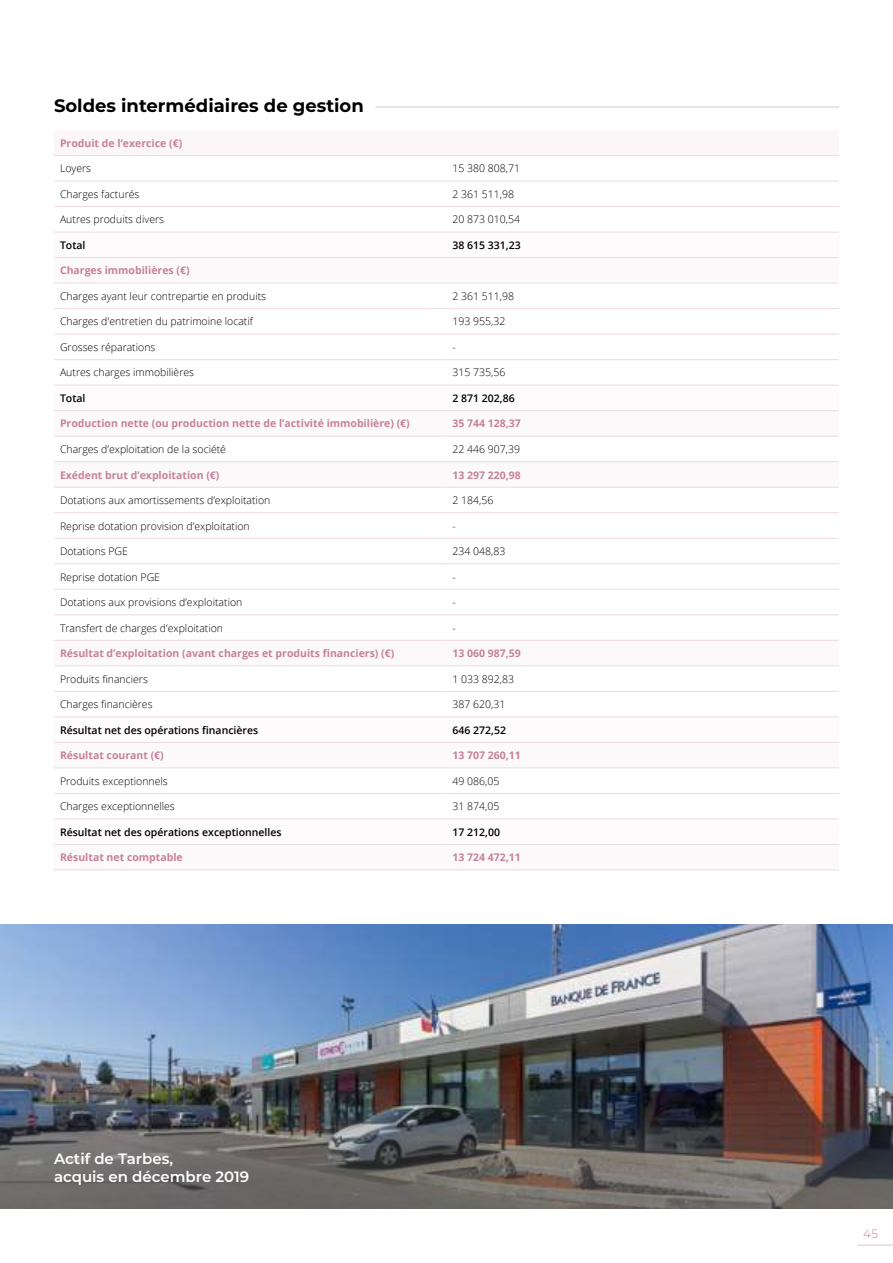
<style>
.page{position:relative;width:893px;height:1263px;background:#fff}
.page>*{position:absolute;margin:0;border:0;box-sizing:border-box;transform-origin:0 0}
.t1{font:700 18px "Montserrat";color:#000}
.t2{font:600 15px/18px "Montserrat";color:#fff}
.t3{font:300 12px "Montserrat";color:#c68299}
.t4{font:300 10.5px "Open Sans";color:#000}
.t5{font:700 10.5px "Open Sans";color:#c68299}
.t6{font:600 10.5px "Open Sans";color:#000}
</style>
<div class="page">
<hr style="left:375px;top:107px;width:464px;height:1px;background:#e3c1cc">
<svg style="left:54px;top:282px;width:785px;height:588px"></svg>
<hr style="left:54px;top:155px;width:392px;height:1px;background:#eedae1">
<hr style="left:446px;top:155px;width:393px;height:1px;background:#eedae1">
<hr style="left:54px;top:181px;width:392px;height:1px;background:#eedae1">
<hr style="left:446px;top:181px;width:393px;height:1px;background:#eedae1">
<hr style="left:54px;top:206px;width:392px;height:1px;background:#eedae1">
<hr style="left:446px;top:206px;width:393px;height:1px;background:#eedae1">
<hr style="left:54px;top:232px;width:392px;height:1px;background:#eedae1">
<hr style="left:446px;top:232px;width:393px;height:1px;background:#eedae1">
<hr style="left:54px;top:257px;width:392px;height:1px;background:#eedae1">
<hr style="left:446px;top:257px;width:393px;height:1px;background:#eedae1">
<hr style="left:54px;top:283px;width:392px;height:1px;background:#eedae1">
<hr style="left:446px;top:283px;width:393px;height:1px;background:#eedae1">
<hr style="left:54px;top:308px;width:392px;height:1px;background:#eedae1">
<hr style="left:446px;top:308px;width:393px;height:1px;background:#eedae1">
<hr style="left:54px;top:334px;width:392px;height:1px;background:#eedae1">
<hr style="left:446px;top:334px;width:393px;height:1px;background:#eedae1">
<hr style="left:54px;top:359px;width:392px;height:1px;background:#eedae1">
<hr style="left:446px;top:359px;width:393px;height:1px;background:#eedae1">
<hr style="left:54px;top:385px;width:392px;height:1px;background:#eedae1">
<hr style="left:446px;top:385px;width:393px;height:1px;background:#eedae1">
<hr style="left:54px;top:410px;width:392px;height:1px;background:#eedae1">
<hr style="left:446px;top:410px;width:393px;height:1px;background:#eedae1">
<hr style="left:54px;top:436px;width:392px;height:1px;background:#eedae1">
<hr style="left:446px;top:436px;width:393px;height:1px;background:#eedae1">
<hr style="left:54px;top:461px;width:392px;height:1px;background:#eedae1">
<hr style="left:446px;top:461px;width:393px;height:1px;background:#eedae1">
<hr style="left:54px;top:487px;width:392px;height:1px;background:#eedae1">
<hr style="left:446px;top:487px;width:393px;height:1px;background:#eedae1">
<hr style="left:54px;top:512px;width:392px;height:1px;background:#eedae1">
<hr style="left:446px;top:512px;width:393px;height:1px;background:#eedae1">
<hr style="left:54px;top:538px;width:392px;height:1px;background:#eedae1">
<hr style="left:446px;top:538px;width:393px;height:1px;background:#eedae1">
<hr style="left:54px;top:563px;width:392px;height:1px;background:#eedae1">
<hr style="left:446px;top:563px;width:393px;height:1px;background:#eedae1">
<hr style="left:54px;top:589px;width:392px;height:1px;background:#eedae1">
<hr style="left:446px;top:589px;width:393px;height:1px;background:#eedae1">
<hr style="left:54px;top:614px;width:392px;height:1px;background:#eedae1">
<hr style="left:446px;top:614px;width:393px;height:1px;background:#eedae1">
<hr style="left:54px;top:640px;width:392px;height:1px;background:#eedae1">
<hr style="left:446px;top:640px;width:393px;height:1px;background:#eedae1">
<hr style="left:54px;top:665px;width:392px;height:1px;background:#eedae1">
<hr style="left:446px;top:665px;width:393px;height:1px;background:#eedae1">
<hr style="left:54px;top:691px;width:392px;height:1px;background:#eedae1">
<hr style="left:446px;top:691px;width:393px;height:1px;background:#eedae1">
<hr style="left:54px;top:717px;width:392px;height:1px;background:#eedae1">
<hr style="left:446px;top:717px;width:393px;height:1px;background:#eedae1">
<hr style="left:54px;top:742px;width:392px;height:1px;background:#eedae1">
<hr style="left:446px;top:742px;width:393px;height:1px;background:#eedae1">
<hr style="left:54px;top:768px;width:392px;height:1px;background:#eedae1">
<hr style="left:446px;top:768px;width:393px;height:1px;background:#eedae1">
<hr style="left:54px;top:793px;width:392px;height:1px;background:#eedae1">
<hr style="left:446px;top:793px;width:393px;height:1px;background:#eedae1">
<hr style="left:54px;top:819px;width:392px;height:1px;background:#eedae1">
<hr style="left:446px;top:819px;width:393px;height:1px;background:#eedae1">
<hr style="left:54px;top:844px;width:392px;height:1px;background:#eedae1">
<hr style="left:54px;top:870px;width:392px;height:1px;background:#eedae1">
<hr style="left:446px;top:844px;width:393px;height:1px;background:#eedae1">
<hr style="left:446px;top:870px;width:393px;height:1px;background:#eedae1">
<hr style="left:857px;top:1245px;width:36px;height:1px;background:#e3c1cc">
<img style="left:0;top:924px;width:893px;height:165px">
<img style="left:0;top:1089px;width:893px;height:120px">
<h1 class="t1" style="left:54px;top:96px;width:311px">Soldes intermédiaires de gestion</h1>
<p class="t5" style="left:60px;top:139px;width:124px">Produit de l’exercice (€)</p>
<p class="t4" style="left:60px;top:161px;width:33px">Loyers</p>
<p class="t4" style="left:452px;top:161px;width:69px">15 380 808,71</p>
<p class="t4" style="left:60px;top:187px;width:81px">Charges facturés</p>
<p class="t4" style="left:452px;top:187px;width:63px">2 361 511,98</p>
<p class="t4" style="left:60px;top:212px;width:106px">Autres produits divers</p>
<p class="t4" style="left:452px;top:212px;width:69px">20 873 010,54</p>
<p class="t6" style="left:60px;top:241px;width:27px">Total</p>
<p class="t6" style="left:452px;top:241px;width:70px">38 615 331,23</p>
<p class="t5" style="left:60px;top:266px;width:131px">Charges immobilières (€)</p>
<p class="t4" style="left:60px;top:289px;width:208px">Charges ayant leur contrepartie en produits</p>
<p class="t4" style="left:452px;top:289px;width:63px">2 361 511,98</p>
<p class="t4" style="left:60px;top:314px;width:194px">Charges d'entretien du patrimoine locatif</p>
<p class="t4" style="left:452px;top:314px;width:54px">193 955,32</p>
<p class="t4" style="left:60px;top:343px;width:97px">Grosses réparations</p>
<p class="t4" style="left:452px;top:343px;width:5px">-</p>
<p class="t4" style="left:60px;top:365px;width:136px">Autres charges immobilières</p>
<p class="t4" style="left:452px;top:365px;width:54px">315 735,56</p>
<p class="t6" style="left:60px;top:394px;width:27px">Total</p>
<p class="t6" style="left:452px;top:394px;width:64px">2 871 202,86</p>
<p class="t5" style="left:60px;top:419px;width:351px">Production nette (ou production nette de l’activité immobilière) (€)</p>
<p class="t5" style="left:452px;top:419px;width:70px">35 744 128,37</p>
<p class="t4" style="left:60px;top:442px;width:168px">Charges d’exploitation de la société</p>
<p class="t4" style="left:452px;top:442px;width:69px">22 446 907,39</p>
<p class="t5" style="left:60px;top:470px;width:161px">Exédent brut d’exploitation (€)</p>
<p class="t5" style="left:452px;top:470px;width:70px">13 297 220,98</p>
<p class="t4" style="left:60px;top:493px;width:212px">Dotations aux amortissements d’exploitation</p>
<p class="t4" style="left:452px;top:493px;width:42px">2 184,56</p>
<p class="t4" style="left:60px;top:519px;width:191px">Reprise dotation provision d’exploitation</p>
<p class="t4" style="left:452px;top:521px;width:5px">-</p>
<p class="t4" style="left:60px;top:544px;width:70px">Dotations PGE</p>
<p class="t4" style="left:452px;top:544px;width:54px">234 048,83</p>
<p class="t4" style="left:60px;top:572px;width:102px">Reprise dotation PGE</p>
<p class="t4" style="left:452px;top:572px;width:5px">-</p>
<p class="t4" style="left:60px;top:595px;width:184px">Dotations aux provisions d’exploitation</p>
<p class="t4" style="left:452px;top:598px;width:5px">-</p>
<p class="t4" style="left:60px;top:621px;width:165px">Transfert de charges d’exploitation</p>
<p class="t4" style="left:452px;top:624px;width:5px">-</p>
<p class="t5" style="left:60px;top:646px;width:336px">Résultat d’exploitation (avant charges et produits financiers) (€)</p>
<p class="t5" style="left:452px;top:649px;width:70px">13 060 987,59</p>
<p class="t4" style="left:60px;top:672px;width:89px">Produits financiers</p>
<p class="t4" style="left:452px;top:672px;width:63px">1 033 892,83</p>
<p class="t4" style="left:60px;top:697px;width:94px">Charges financières</p>
<p class="t4" style="left:452px;top:697px;width:54px">387 620,31</p>
<p class="t6" style="left:60px;top:723px;width:200px">Résultat net des opérations financières</p>
<p class="t6" style="left:452px;top:726px;width:55px">646 272,52</p>
<p class="t5" style="left:60px;top:751px;width:105px">Résultat courant (€)</p>
<p class="t5" style="left:452px;top:751px;width:70px">13 707 260,11</p>
<p class="t4" style="left:60px;top:777px;width:109px">Produits exceptionnels</p>
<p class="t4" style="left:452px;top:774px;width:48px">49 086,05</p>
<p class="t4" style="left:60px;top:799px;width:116px">Charges exceptionnelles</p>
<p class="t4" style="left:452px;top:799px;width:48px">31 874,05</p>
<p class="t6" style="left:60px;top:828px;width:223px">Résultat net des opérations exceptionnelles</p>
<p class="t6" style="left:452px;top:828px;width:49px">17 212,00</p>
<p class="t5" style="left:60px;top:853px;width:124px">Résultat net comptable</p>
<p class="t5" style="left:452px;top:853px;width:70px">13 724 472,11</p>
<h2 class="t2" style="left:54px;top:1150px;width:197px">Actif de Tarbes,<br>acquis en décembre 2019</h2>
<p class="t3" style="left:863px;top:1228px;width:16px">45</p>
</div>
